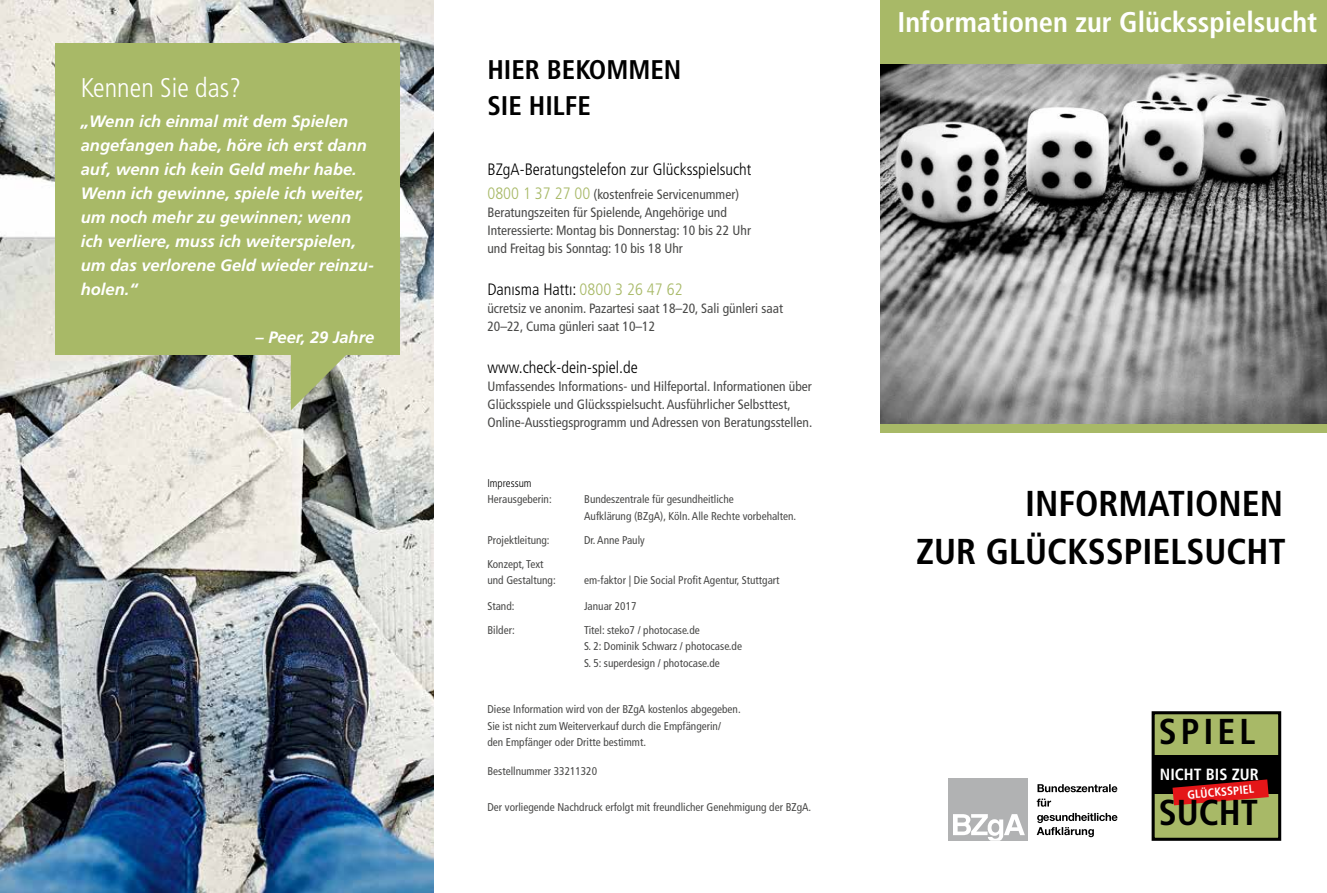
<style>
.page{position:relative;width:1327px;height:893px;background:#fff}
.page>*{position:absolute;margin:0;border:0;box-sizing:border-box;transform-origin:0 0}
.t1{font:700 condensed 36px/48px "Frutiger LT";color:#000;text-align:right}
.t2{font:700 condensed 28.5px "Frutiger LT";color:#fff}
.t3{font:700 condensed 27px/36px "Frutiger LT";color:#000}
.t4{font:300 condensed 27px "Frutiger LT";color:#fff}
.t5{font:italic 700 16.5px/24px "Frutiger LT";color:#fff}
.t6{font:300 condensed 16.5px "Frutiger LT";color:#000}
.t7{font:700 condensed 16.2px "Frutiger LT";color:#fff}
.t8{font:condensed 13.5px/18px "Frutiger LT";color:#494948}
.t9{font:700 condensed 11.7px "Frutiger LT";color:#fff}
.t10{font:condensed 11.25px/16.5px "Frutiger LT";color:#494948}
.t11{font:300 condensed 11.25px "Frutiger LT";color:#000}
.s1{font-weight:300;font-size:16.5px;color:#a8b967}
.s2{color:#a8b967}
</style>
<div class="page">
<img style="left:0;top:0;width:434px;height:893px">
<div style="left:55px;top:44px;width:345px;height:311px;background:#a8b967"></div>
<svg style="left:291px;top:355px;width:64px;height:55px;background:#949d77"></svg>
<img style="left:880px;top:64px;width:447px;height:360px">
<div style="left:880px;top:424px;width:447px;height:8px;background:#a8b967"></div>
<div style="left:880px;top:0;width:447px;height:64px;background:#a8b967"></div>
<div style="left:1152px;top:712px;width:126px;height:126px;background:#a8b967"></div>
<div style="left:1152px;top:755px;width:127px;height:39px;background:#000"></div>
<div style="left:1151px;top:711px;width:130px;height:130px;border:3px solid #000"></div>
<svg style="left:1172px;top:779px;width:96px;height:26px"></svg>
<svg style="left:1036px;top:784px;width:81px;height:53px"></svg>
<div style="left:948px;top:779px;width:80px;height:62px;background:#b1b2b3"></div>
<svg style="left:953px;top:814px;width:72px;height:27px"></svg>
<h3 class="t4" style="left:81px;top:72px;width:162px">Kennen Sie das?</h3>
<p class="t5" style="left:81px;top:109px;width:295px">„Wenn ich einmal mit dem Spielen angefangen habe, höre ich erst dann auf, wenn ich kein Geld mehr habe.<br>Wenn ich gewinne, spiele ich weiter, um noch mehr zu gewinnen; wenn ich verliere, muss ich weiterspielen, um das verlorene Geld wieder reinzu&shy;holen.“</p>
<h3 class="t5" style="left:256px;top:325px;width:120px">– Peer, 29 Jahre</h3>
<h3 class="t3" style="left:487px;top:51px;width:196px">HIER BEKOMMEN<br>SIE HILFE</h3>
<h3 class="t6" style="left:487px;top:159px;width:266px">BZgA-Beratungstelefon zur Glücksspielsucht</h3>
<p class="t8" style="left:487px;top:185px;width:265px"><span class="s1">0800 1 37 27 00</span> (kostenfreie Servicenummer)<br>Beratungszeiten für Spielende, Angehörige und Interessierte: Montag bis Donnerstag: 10 bis 22 Uhr und Freitag bis Sonntag: 10 bis 18 Uhr</p>
<h3 class="t6" style="left:487px;top:279px;width:197px">Danısma Hattı: <span class="s2">0800 3 26 47 62</span></h3>
<p class="t8" style="left:487px;top:299px;width:297px">ücretsiz ve anonim. Pazartesi saat 18–20, Sali günleri saat<br>20–22, Cuma günleri saat 10–12</p>
<h3 class="t6" style="left:487px;top:357px;width:152px">www.check-dein-spiel.de</h3>
<p class="t8" style="left:487px;top:377px;width:326px">Umfassendes Informations- und Hilfeportal. Informationen über<br>Glücksspiele und Glücksspielsucht. Ausführlicher Selbsttest,<br>Online-Ausstiegsprogramm und Adressen von Beratungsstellen.</p>
<p class="t11" style="left:487px;top:476px;width:46px">Impressum</p>
<p class="t10" style="left:487px;top:491px;width:66px">Herausgeberin:</p>
<p class="t10" style="left:584px;top:491px;width:214px">Bundeszentrale für gesundheitliche<br>Aufklärung (BZgA), Köln. Alle Rechte vorbehalten.</p>
<p class="t10" style="left:487px;top:531px;width:64px">Projektleitung:</p>
<p class="t10" style="left:584px;top:531px;width:62px">Dr. Anne Pauly</p>
<p class="t10" style="left:487px;top:555px;width:70px">Konzept, Text und Gestaltung:</p>
<p class="t10" style="left:584px;top:572px;width:197px">em-faktor | Die Social Profit Agentur, Stuttgart</p>
<p class="t10" style="left:487px;top:597px;width:29px">Stand:</p>
<p class="t10" style="left:584px;top:597px;width:54px">Januar 2017</p>
<p class="t10" style="left:487px;top:621px;width:29px">Bilder:</p>
<p class="t10" style="left:584px;top:621px;width:159px">Titel: steko7 / photocase.de<br>S. 2: Dominik Schwarz / photocase.de<br>S. 5: superdesign / photocase.de</p>
<p class="t10" style="left:487px;top:701px;width:255px">Diese Information wird von der BZgA kostenlos abgegeben.<br>Sie ist nicht zum Weiterverkauf durch die Empfängerin/<br>den Empfänger oder Dritte bestimmt.</p>
<p class="t10" style="left:487px;top:762px;width:111px">Bestellnummer 33211320</p>
<p class="t10" style="left:487px;top:798px;width:325px">Der vorliegende Nachdruck erfolgt mit freundlicher Genehmigung der BZgA.</p>
<h2 class="t2" style="left:897px;top:5px;width:421px">Informationen zur Glücksspielsucht</h2>
<h1 class="t1" style="left:916px;top:480px;width:371px">INFORMATIONEN<br>ZUR GLÜCKSSPIELSUCHT</h1>
<h1 class="t1" style="left:1158px;top:708px;width:98px">SPIEL</h1>
<p class="t9" style="left:1186px;top:788px;width:68px;rotate:-5deg">GLÜCKSSPIEL</p>
<h1 class="t1" style="left:1159px;top:789px;width:101px">SUCHT</h1>
<h3 class="t7" style="left:1160px;top:765px;width:100px">NICHT BIS ZUR</h3>
</div>
